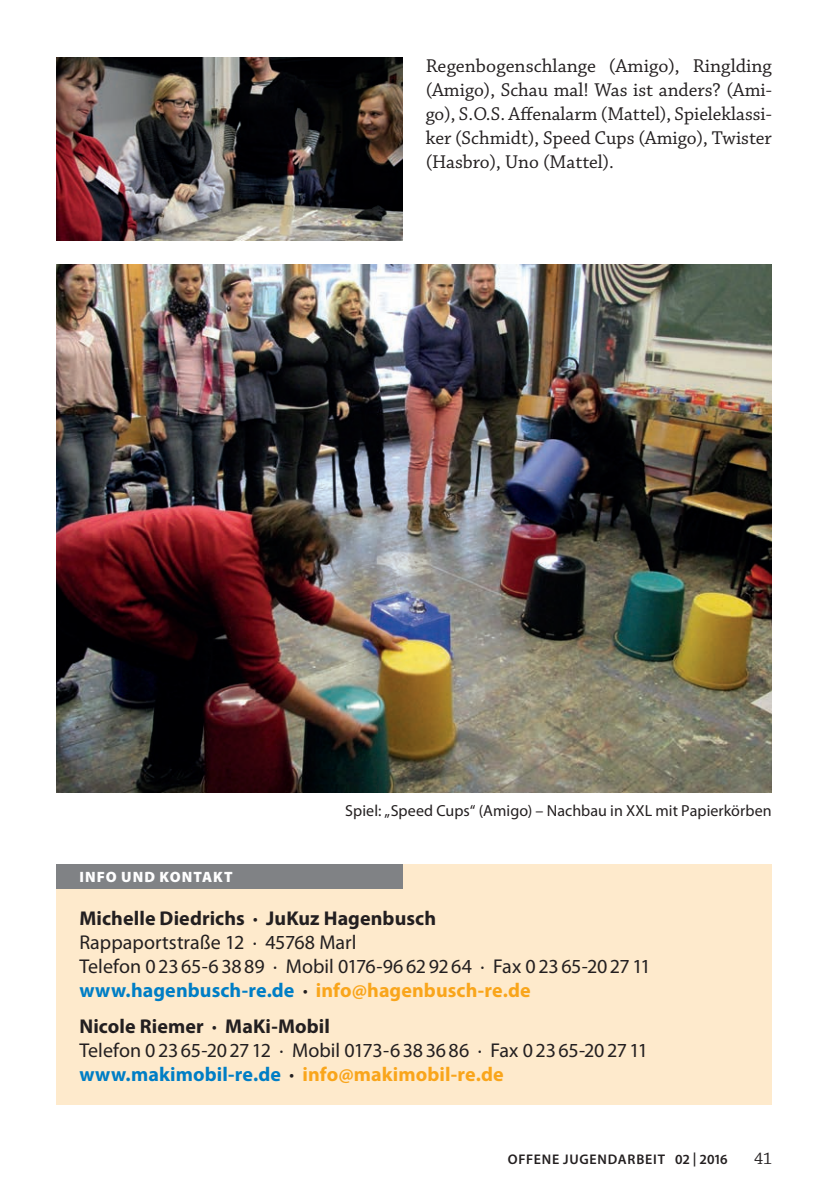
<style>
.page{position:relative;width:840px;height:1191px;background:#fff}
.page>*{position:absolute;margin:0;border:0;box-sizing:border-box;transform-origin:0 0}
.t1{font:20px/24px "Myriad Pro";color:#231f20}
.t2{font:700 20px "Myriad Pro";letter-spacing:.005em;color:#231f20}
.t3{font:19.6px/24px "Chaparral Pro";color:#231f20;text-align:justify}
.t4{font:17.6px "Chaparral Pro";color:#231f20}
.t5{font:16px "Myriad Pro";letter-spacing:.005em;color:#231f20}
.t6{font:900 15px "Myriad Pro";letter-spacing:.07em;color:#fff}
.t7{font:600 14px "Myriad Pro";letter-spacing:.055em;color:#231f20}
.s1{font-weight:700;color:#007ec5}
.s2{font-weight:700}
.s3{font-weight:700;color:#f9a51b}
</style>
<div class="page">
<img style="left:57px;top:264px;width:714px;height:528px">
<img style="left:57px;top:57px;width:346px;height:183px">
<div style="left:57px;top:864px;width:714px;height:240px;background:#feeacc"></div>
<div style="left:57px;top:864px;width:346px;height:24px;background:#808285"></div>
<p class="t3" style="left:425px;top:55px;width:347px">Regenbogenschlange (Amigo), Ringlding (Amigo), Schau mal! Was ist anders? (Ami&shy;go), S.O.S. Affenalarm (Mattel), Spieleklassi&shy;ker (Schmidt), Speed Cups (Amigo), Twister (Hasbro), Uno (Mattel).</p>
<p class="t6" style="left:79px;top:867px;width:155px">INFO UND KONTAKT</p>
<p class="t5" style="left:345px;top:801px;width:428px">Spiel: „Speed Cups“ (Amigo) – Nachbau in XXL mit Papierkörben</p>
<p class="t2" style="left:79px;top:905px;width:358px">Michelle Diedrichs · JuKuz Hagenbusch</p>
<p class="t1" style="left:79px;top:929px;width:572px">Rappaportstraße 12 · 45768 Marl<br>Telefon 02365-63889 · Mobil 0176-96629264 · Fax 02365-202711 <span class="s1">www.hagenbusch-re.de</span> <span class="s2">·</span> <span class="s3">info@hagenbusch-re.de</span></p>
<p class="t2" style="left:79px;top:1013px;width:252px">Nicole Riemer · MaKi-Mobil</p>
<p class="t1" style="left:79px;top:1037px;width:569px">Telefon 02365-202712 · Mobil 0173-6383686 · Fax 02365-202711 <span class="s1">www.makimobil-re.de</span> <span class="s2">·</span> <span class="s3">info@makimobil-re.de</span></p>
<p class="t7" style="left:507px;top:1150px;width:221px">OFFENE JUGENDARBEIT 02 | 2016</p>
<p class="t4" style="left:753px;top:1148px;width:20px">41</p>
</div>
